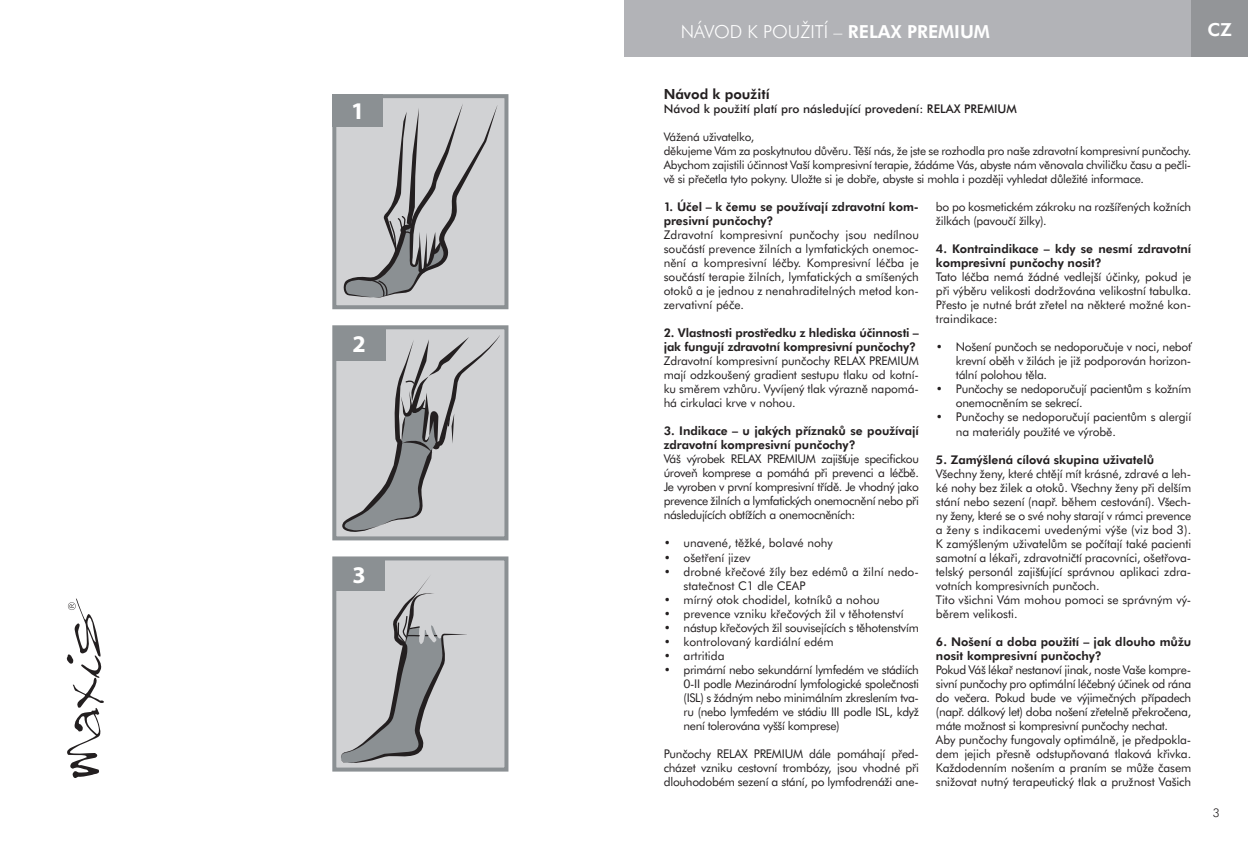
<style>
.page{position:relative;width:1248px;height:851px;background:#fff}
.page>*{position:absolute;margin:0;border:0;box-sizing:border-box;transform-origin:0 0}
.t1{font:700 24px "Myriad Pro";color:#fff}
.t2{font:300 18px "Futura BT";color:#fff}
.t3{font:700 18px "Futura BT";color:#fff}
.t4{font:700 14px "Futura BT";color:#231f20}
.t5{font:12px/14px "Futura BT";letter-spacing:-.01em;color:#231f20;text-align:justify}
.t6{font:12px/14px "Futura BT";letter-spacing:-.03em;color:#231f20}
.t7{font:700 12px/14px "Futura BT";color:#231f20}
.t8{font:500 12px "Futura BT";color:#231f20}
.t9{font:300 12px "Futura BT";color:#231f20}
.t10{font:11.8px/14px "Futura BT";letter-spacing:-.02em;color:#231f20}
.s1{font-weight:700}
</style>
<div class="page">
<div style="left:624px;top:0;width:623px;height:57px;background:#b2b3b7"></div>
<div style="left:1191px;top:0;width:56px;height:57px;background:#939598"></div>
<div style="left:332px;top:94px;width:176px;height:215px;background:#d1d2d4;border:4px solid #8b9093"></div>
<div style="left:332px;top:94px;width:51px;height:33px;background:#8b9093"></div>
<svg style="left:343px;top:104px;width:154px;height:194px"></svg>
<div style="left:332px;top:325px;width:176px;height:215px;background:#d1d2d4;border:4px solid #8b9093"></div>
<div style="left:333px;top:327px;width:52px;height:33px;background:#8b9093"></div>
<svg style="left:342px;top:335px;width:158px;height:197px"></svg>
<div style="left:332px;top:556px;width:176px;height:215px;background:#d1d2d4;border:4px solid #8b9093"></div>
<div style="left:334px;top:558px;width:50px;height:33px;background:#8b9093"></div>
<svg style="left:341px;top:574px;width:126px;height:189px"></svg>
<svg style="left:66px;top:598px;width:38px;height:180px"></svg>
<h1 class="t1" style="left:351px;top:95px;width:15px">1</h1>
<h1 class="t1" style="left:352px;top:328px;width:15px">2</h1>
<h1 class="t1" style="left:352px;top:559px;width:15px">3</h1>
<h2 class="t2" style="left:680px;top:20px;width:311px">NÁVOD K POUŽITÍ – <span class="s1">RELAX PREMIUM</span></h2>
<h2 class="t3" style="left:1207px;top:18px;width:26px">CZ</h2>
<p class="t4" style="left:663px;top:85px;width:107px">Návod k použití</p>
<p class="t8" style="left:663px;top:101px;width:354px">Návod k použití platí pro následující provedení: RELAX PREMIUM</p>
<p class="t10" style="left:663px;top:130px;width:529px">Vážená uživatelko,<br>děkujeme Vám za poskytnutou důvěru. Těší nás, že jste se rozhodla pro naše zdravotní kompresivní punčochy.<br>Abychom zajistili účinnost Vaší kompresivní terapie, žádáme Vás, abyste nám věnovala chviličku času a pečli&shy;vě si přečetla tyto pokyny. Uložte si je dobře, abyste si mohla i později vyhledat důležité informace.</p>
<p class="t7" style="left:663px;top:199px;width:257px">1. Účel – k čemu se používají zdravotní kom&shy;presivní punčochy?</p>
<p class="t5" style="left:663px;top:228px;width:257px">Zdravotní kompresivní punčochy jsou nedílnou součástí prevence žilních a lymfatických onemoc&shy;nění a kompresivní léčby. Kompresivní léčba je součástí terapie žilních, lymfatických a smíšených otoků a je jednou z nenahraditelných metod kon&shy;zervativní péče.</p>
<p class="t7" style="left:663px;top:325px;width:257px">2. Vlastnosti prostředku z hlediska účinnosti – jak fungují zdravotní kompresivní punčochy?</p>
<p class="t5" style="left:663px;top:354px;width:257px">Zdravotní kompresivní punčochy RELAX PREMIUM mají odzkoušený gradient sestupu tlaku od kotní&shy;ku směrem vzhůru. Vyvíjený tlak výrazně napomá&shy;há cirkulaci krve v nohou.</p>
<p class="t7" style="left:663px;top:423px;width:257px">3. Indikace – u jakých příznaků se používají zdravotní kompresivní punčochy?</p>
<p class="t5" style="left:663px;top:452px;width:257px">Váš výrobek RELAX PREMIUM zajišťuje specifickou úroveň komprese a pomáhá při prevenci a léčbě.<br>Je vyroben v první kompresivní třídě. Je vhodný jako prevence žilních a lymfatických onemocnění nebo při následujících obtížích a onemocněních:</p>
<p class="t5" style="left:663px;top:536px;width:171px">• unavené, těžké, bolavé nohy</p>
<p class="t5" style="left:663px;top:550px;width:88px">• ošetření jizev</p>
<p class="t5" style="left:683px;top:564px;width:237px;text-indent:-20px">• drobné křečové žíly bez edémů a žilní nedo&shy;statečnost C1 dle CEAP</p>
<p class="t5" style="left:663px;top:592px;width:217px">• mírný otok chodidel, kotníků a nohou</p>
<p class="t5" style="left:663px;top:606px;width:241px">• prevence vzniku křečových žil v těhotenství</p>
<p class="t5" style="left:663px;top:620px;width:257px">• nástup křečových žil souvisejících s těhotenstvím</p>
<p class="t5" style="left:663px;top:634px;width:171px">• kontrolovaný kardiální edém</p>
<p class="t5" style="left:663px;top:648px;width:62px">• artritida</p>
<p class="t5" style="left:683px;top:662px;width:237px;text-indent:-20px">• primární nebo sekundární lymfedém ve stádiích 0-II podle Mezinárodní lymfologické společnosti (ISL) s žádným nebo minimálním zkreslením tva&shy;ru (nebo lymfedém ve stádiu III podle ISL, když není tolerována vyšší komprese)</p>
<p class="t5" style="left:663px;top:746px;width:257px">Punčochy RELAX PREMIUM dále pomáhají před&shy;cházet vzniku cestovní trombózy, jsou vhodné při dlouhodobém sezení a stání, po lymfodrenáži ane-</p>
<p class="t5" style="left:935px;top:200px;width:257px">bo po kosmetickém zákroku na rozšířených kožních žilkách (pavoučí žilky).</p>
<p class="t7" style="left:935px;top:242px;width:257px">4. Kontraindikace – kdy se nesmí zdravotní kompresivní punčochy nosit?</p>
<p class="t5" style="left:935px;top:270px;width:257px">Tato léčba nemá žádné vedlejší účinky, pokud je při výběru velikosti dodržována velikostní tabulka.<br>Přesto je nutné brát zřetel na některé možné kon&shy;traindikace:</p>
<p class="t5" style="left:955px;top:340px;width:237px;text-indent:-20px">• Nošení punčoch se nedoporučuje v noci, neboť krevní oběh v žilách je již podporován horizon&shy;tální polohou těla.</p>
<p class="t5" style="left:955px;top:382px;width:237px;text-indent:-20px">• Punčochy se nedoporučují pacientům s kožním onemocněním se sekrecí.</p>
<p class="t5" style="left:955px;top:410px;width:237px;text-indent:-20px">• Punčochy se nedoporučují pacientům s alergií na materiály použité ve výrobě.</p>
<p class="t7" style="left:935px;top:452px;width:220px">5. Zamýšlená cílová skupina uživatelů</p>
<p class="t5" style="left:935px;top:466px;width:257px;text-align:left">Všechny ženy, které chtějí mít krásné, zdravé a leh&shy;ké nohy bez žilek a otoků. Všechny ženy při delším stání nebo sezení (např. během cestování). Všech&shy;ny ženy, které se o své nohy starají v rámci prevence a ženy s indikacemi uvedenými výše (viz bod 3).<br>K zamýšleným uživatelům se počítají také pacienti samotní a lékaři, zdravotničtí pracovníci, ošetřova&shy;telský personál zajišťující správnou aplikaci zdra&shy;votních kompresivních punčoch.<br>Tito všichni Vám mohou pomoci se správným vý&shy;běrem velikosti.</p>
<p class="t7" style="left:935px;top:634px;width:257px">6. Nošení a doba použití – jak dlouho můžu nosit kompresivní punčochy?</p>
<p class="t6" style="left:935px;top:662px;width:257px">Pokud Váš lékař nestanoví jinak, noste Vaše kompre&shy;sivní punčochy pro optimální léčebný účinek od rána do večera. Pokud bude ve výjimečných případech (např. dálkový let) doba nošení zřetelně překročena, máte možnost si kompresivní punčochy nechat.<br>Aby punčochy fungovaly optimálně, je předpokla&shy;dem jejich přesně odstupňovaná tlaková křivka.<br>Každodenním nošením a praním se může časem snižovat nutný terapeutický tlak a pružnost Vašich</p>
<p class="t9" style="left:1212px;top:805px;width:8px">3</p>
</div>
